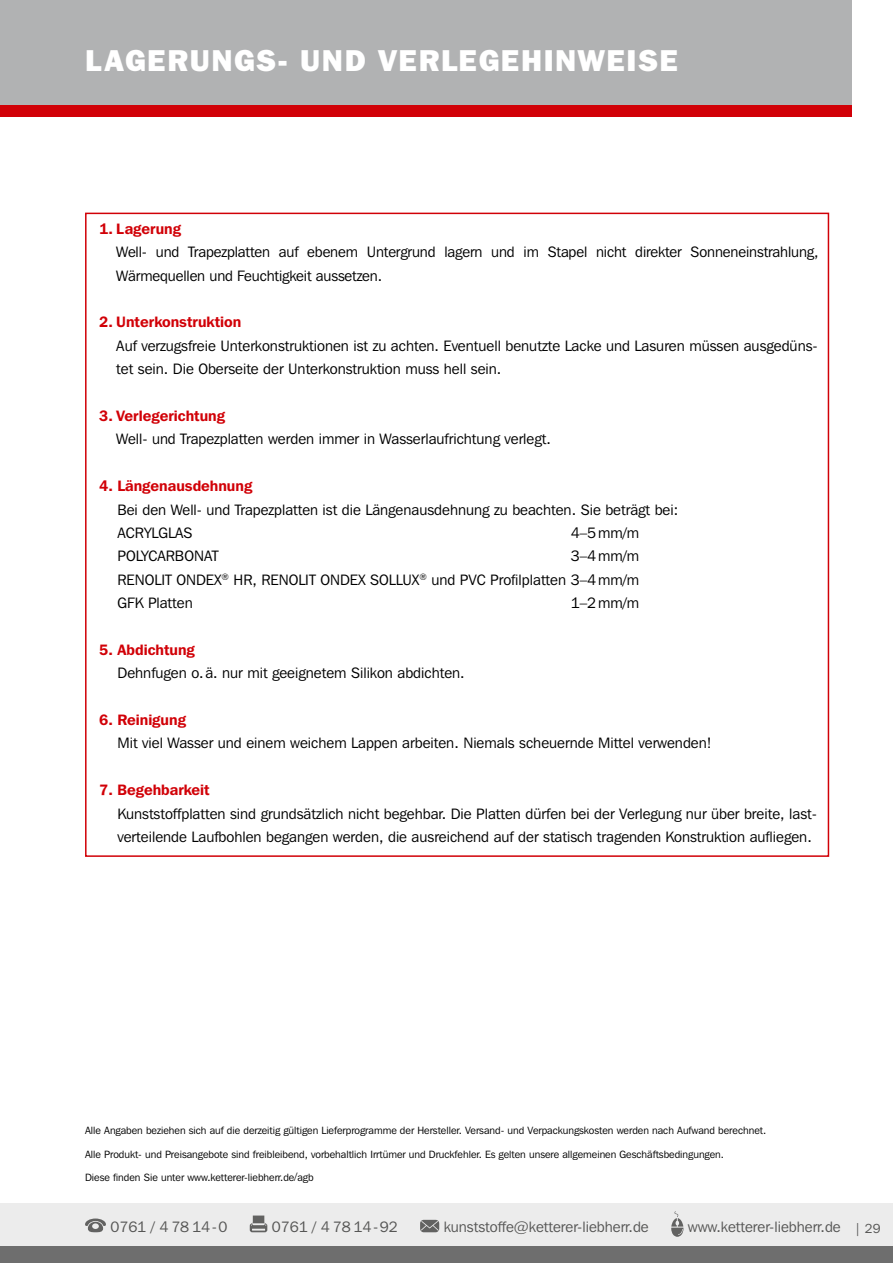
<style>
.page{position:relative;width:893px;height:1263px;background:#fff}
.page>*{position:absolute;margin:0;border:0;box-sizing:border-box;transform-origin:0 0}
.t1{font:800 30px "Franklin Gothic IT Cby BT";letter-spacing:.05em;color:#fff}
.t2{font:15px/23.4px "Franklin Gothic IT Cby BT";color:#000}
.t3{font:600 15px "Franklin Gothic IT Cby BT";color:#d10007}
.t4{font:15px "Franklin Gothic IT Cby BT";color:#565655}
.t5{font:10.5px "Franklin Gothic IT Cby BT";color:#000}
.s1{font-size:13.05px}
</style>
<div class="page">
<div style="left:0;top:0;width:851px;height:117px;background:#b1b2b3"></div>
<div style="left:0;top:1203px;width:893px;height:60px;background:#ececec"></div>
<svg style="left:85px;top:1218px;width:21px;height:14px"></svg>
<svg style="left:250px;top:1215px;width:17px;height:17px"></svg>
<svg style="left:420px;top:1220px;width:19px;height:12px"></svg>
<svg style="left:671px;top:1211px;width:12px;height:26px"></svg>
<div style="left:0;top:105px;width:851px;height:12px;background:#d10007"></div>
<div style="left:0;top:1246px;width:893px;height:17px;background:#6e6e6e"></div>
<h1 class="t1" style="left:85px;top:41px;width:595px">LAGERUNGS- UND VERLEGEHINWEISE</h1>
<p class="t3" style="left:99px;top:219px;width:83px">1. Lagerung</p>
<p class="t2" style="left:116px;top:240px;width:704px">Well- und Trapezplatten auf ebenem Untergrund lagern und im Stapel nicht direkter Sonneneinstrahlung,<br>Wärmequellen und Feuchtigkeit aussetzen.</p>
<p class="t3" style="left:99px;top:313px;width:144px">2. Unterkonstruktion</p>
<p class="t2" style="left:116px;top:334px;width:703px">Auf verzugsfreie Unterkonstruktionen ist zu achten. Eventuell benutzte Lacke und Lasuren müssen ausgedüns&shy;tet sein. Die Oberseite der Unterkonstruktion muss hell sein.</p>
<p class="t3" style="left:99px;top:406px;width:127px">3. Verlegerichtung</p>
<p class="t2" style="left:116px;top:427px;width:436px">Well- und Trapezplatten werden immer in Wasserlaufrichtung verlegt.</p>
<p class="t3" style="left:99px;top:476px;width:155px">4. Längenausdehnung</p>
<p class="t2" style="left:118px;top:497px;width:562px">Bei den Well- und Trapezplatten ist die Längenausdehnung zu beachten. Sie beträgt bei:<br>ACRYLGLAS</p>
<p class="t2" style="left:571px;top:521px;width:70px">4–5mm/m</p>
<p class="t2" style="left:118px;top:544px;width:523px;text-align:justify;text-indent:453px">3–4mm/m RENOLIT ONDEX<sup>®</sup> HR, RENOLIT ONDEX SOLLUX<sup>®</sup> und PVC Profilplatten 3–4mm/m GFK Platten</p>
<p class="t2" style="left:118px;top:544px;width:103px">POLYCARBONAT</p>
<p class="t2" style="left:571px;top:591px;width:70px">1–2mm/m</p>
<p class="t3" style="left:99px;top:640px;width:97px">5. Abdichtung</p>
<p class="t2" style="left:118px;top:661px;width:349px">Dehnfugen o.ä. nur mit geeignetem Silikon abdichten.</p>
<p class="t3" style="left:99px;top:710px;width:88px">6. Reinigung</p>
<p class="t2" style="left:118px;top:731px;width:596px">Mit viel Wasser und einem weichem Lappen arbeiten. Niemals scheuernde Mittel verwenden!</p>
<p class="t3" style="left:99px;top:780px;width:112px">7. Begehbarkeit</p>
<p class="t2" style="left:118px;top:801px;width:701px">Kunststoffplatten sind grundsätzlich nicht begehbar. Die Platten dürfen bei der Verlegung nur über breite, last&shy;verteilende Laufbohlen begangen werden, die ausreichend auf der statisch tragenden Konstruktion aufliegen.</p>
<p class="t5" style="left:85px;top:1124px;width:683px">Alle Angaben beziehen sich auf die derzeitig gültigen Lieferprogramme der Hersteller. Versand- und Verpackungskosten werden nach Aufwand berechnet.</p>
<p class="t5" style="left:85px;top:1148px;width:640px">Alle Produkt- und Preisangebote sind freibleibend, vorbehaltlich Irrtümer und Druckfehler. Es gelten unsere allgemeinen Geschäftsbedingungen.</p>
<p class="t5" style="left:85px;top:1171px;width:230px">Diese finden Sie unter www.ketterer-liebherr.de/agb</p>
<p class="t4" style="left:110px;top:1218px;width:118px">0761 / 4 78 14-0</p>
<p class="t4" style="left:272px;top:1218px;width:127px">0761 / 4 78 14-92</p>
<p class="t4" style="left:444px;top:1218px;width:207px">kunststoffe@ketterer-liebherr.de</p>
<p class="t4" style="left:688px;top:1218px;width:194px">www.ketterer-liebherr.de <span class="s1">| 29</span></p>
</div>
